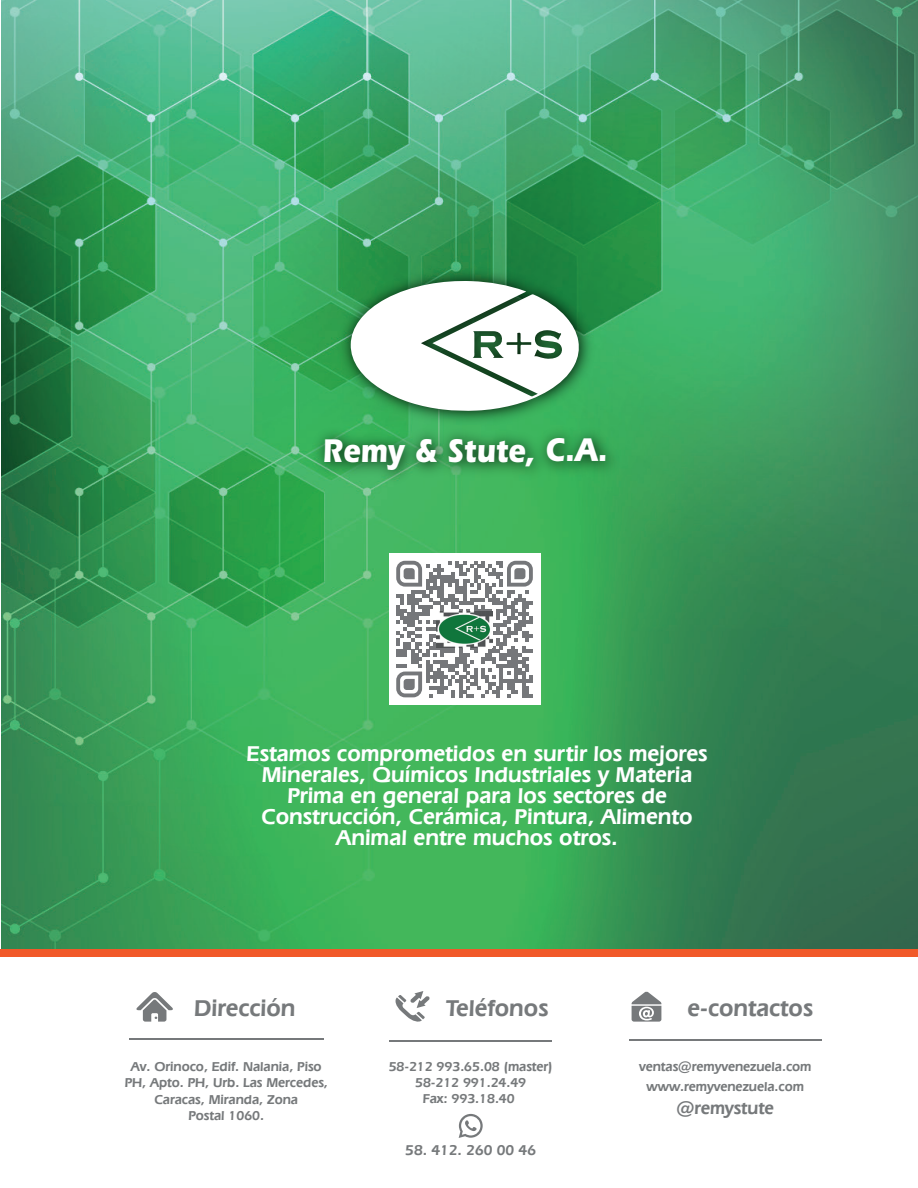
<style>
.page{position:relative;width:918px;height:1188px;background:#fff}
.page>*{position:absolute;margin:0;border:0;box-sizing:border-box;transform-origin:0 0}
.t1{font:700 33.9px "ITC Eras Std";letter-spacing:-.005em;color:#fff;scale:.86 1}
.t2{font:600 24px "Eras IT Cby BT";color:#76797b}
.t3{font:600 22.5px/21px "Eras IT Cby BT";color:#fff;text-align:center}
.t4{font:600 18px "Eras IT Cby BT";letter-spacing:-.005em;color:#76797b}
.t5{font:600 14.85px "Eras IT Cby BT";letter-spacing:-.005em;color:#76797b}
.t6{font:600 13.5px/16.2px "Eras IT Cby BT";letter-spacing:-.005em;color:#76797b;text-align:center}
</style>
<div class="page">
<img style="left:1px;top:0;width:917px;height:949px">
<div style="left:0;top:949px;width:918px;height:8px;background:#f15929"></div>
<svg style="left:136px;top:992px;width:37px;height:30px"></svg>
<hr style="left:129px;top:1038px;width:195px;height:2px;background:#76797b">
<svg style="left:395px;top:991px;width:35px;height:31px"></svg>
<hr style="left:389px;top:1040px;width:163px;height:1px;background:#76797b">
<svg style="left:632px;top:991px;width:29px;height:31px"></svg>
<hr style="left:629px;top:1039px;width:193px;height:1px;background:#76797b">
<div style="left:389px;top:553px;width:151px;height:152px;background:#fff"></div>
<svg style="left:396px;top:561px;width:137px;height:136px"></svg>
<img style="left:437px;top:611px;width:55px;height:36px">
<img style="left:304px;top:263px;width:324px;height:229px">
<svg style="left:351px;top:281px;width:229px;height:130px"></svg>
<svg style="left:459px;top:1114px;width:24px;height:24px"></svg>
<h1 class="t1" style="left:323px;top:431px;width:333px">Remy &amp; Stute, C.A.</h1>
<h3 class="t3" style="left:247px;top:743px;width:462px">Estamos comprometidos en surtir los mejores Minerales, Químicos Industriales y Materia Prima en general para los sectores de Construcción, Cerámica, Pintura, Alimento Animal entre muchos otros.</h3>
<h2 class="t2" style="left:194px;top:993px;width:103px">Dirección</h2>
<h2 class="t2" style="left:446px;top:993px;width:104px">Teléfonos</h2>
<h2 class="t2" style="left:687px;top:993px;width:127px">e-contactos</h2>
<p class="t6" style="left:389px;top:1058px;width:165px">58-212 993.65.08 (master)<br>58-212 991.24.49<br>Fax: 993.18.40</p>
<p class="t6" style="left:125px;top:1058px;width:205px">Av. Orinoco, Edif. Nalania, Piso<br>PH, Apto. PH, Urb. Las Mercedes,<br>Caracas, Miranda, Zona<br>Postal 1060.</p>
<p class="t6" style="left:639px;top:1057px;width:174px;line-height:19px">ventas@remyvenezuela.com www.remyvenezuela.com</p>
<h3 class="t4" style="left:676px;top:1097px;width:99px">@remystute</h3>
<p class="t5" style="left:405px;top:1141px;width:132px">58. 412. 260 00 46</p>
</div>
